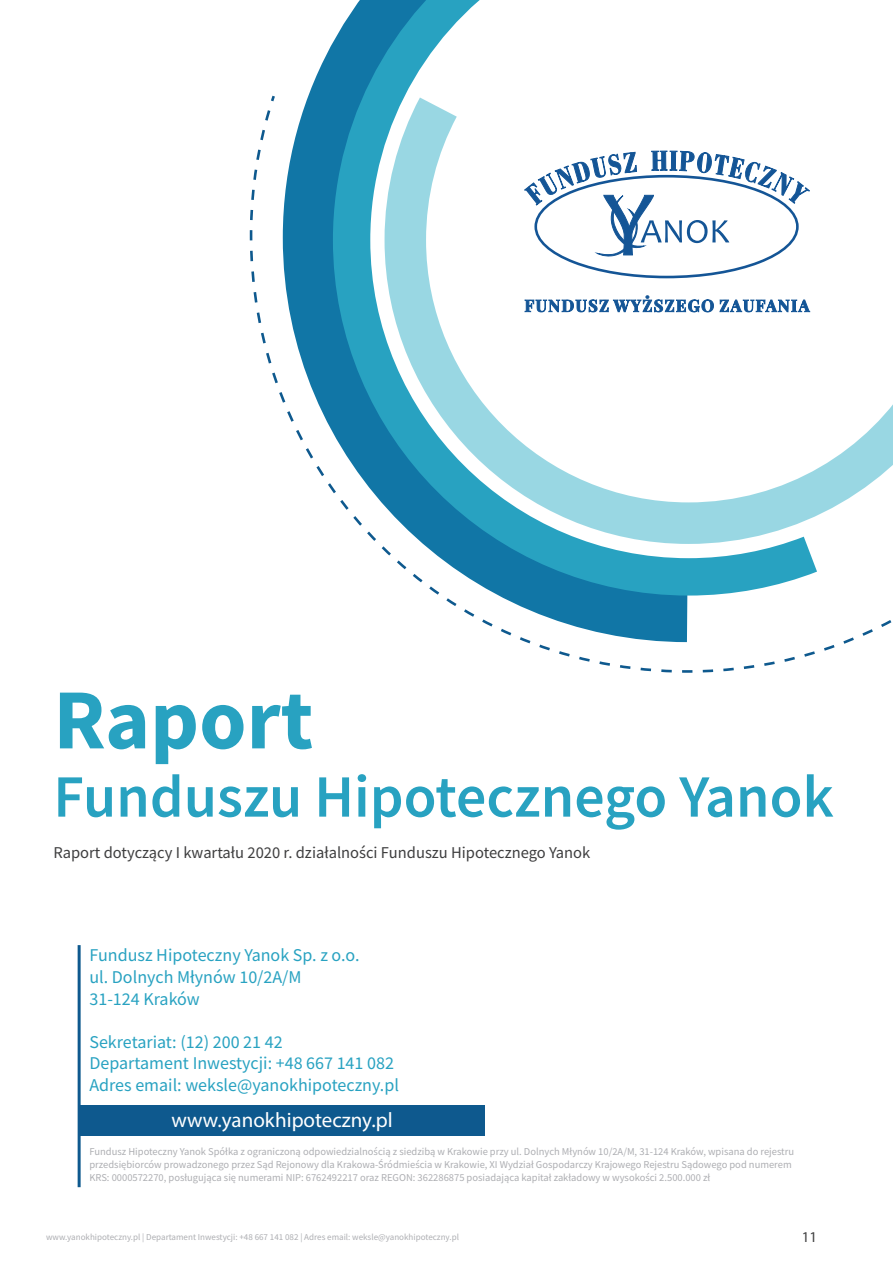
<style>
.page{position:relative;width:893px;height:1263px;background:#fff}
.page>*{position:absolute;margin:0;border:0;box-sizing:border-box;transform-origin:0 0}
._45_Content_gray_Beb{font:700 85.5px "Source Sans Pro";color:#28a2c1}
._45_Content_gray_Beb-2{font:600 60px "Source Sans Pro";color:#28a2c1}
._14_Content_gray_C_B{font:21px "Myriad Pro";color:#fff}
.Report{font:18px/21.6px "Source Sans Pro";color:#28a2c1}
._8_Content_gray_Sour{font:16.5px "Source Sans Pro";color:#3e3e3f}
.t1{font:15px "Myriad Pro";color:#3e3e3f}
.Report-2{font:10.5px/12.6px "Source Sans Pro";color:#adaeb2}
.t2{font:9px "Source Sans Pro";color:#adaeb2}
</style>
<div class="page">
<hr style="left:78px;top:945px;width:3px;height:242px;background:#0e598e">
<svg style="left:314px;top:0;width:166px;height:93px"></svg>
<svg style="left:249px;top:93px;width:643px;height:580px"></svg>
<svg style="left:383px;top:96px;width:510px;height:449px"></svg>
<svg style="left:524px;top:151px;width:286px;height:127px"></svg>
<svg style="left:525px;top:296px;width:189px;height:16px"></svg>
<svg style="left:720px;top:300px;width:90px;height:12px"></svg>
<div style="left:79px;top:1105px;width:406px;height:30px;background:#0e598e"></div>
<p class="_45_Content_gray_Beb" style="left:53px;top:662px;width:262px">Raport</p>
<p class="_45_Content_gray_Beb-2" style="left:53px;top:757px;width:782px">Funduszu Hipotecznego Yanok</p>
<p class="_8_Content_gray_Sour" style="left:53px;top:841px;width:538px">Raport dotyczący I kwartału 2020 r. działalności Funduszu Hipotecznego Yanok</p>
<p class="Report" style="left:89px;top:944px;width:272px">Fundusz Hipoteczny Yanok Sp. z o.o.</p>
<p class="Report" style="left:89px;top:966px;width:214px">ul. Dolnych Młynów 10/2A/M<br>31-124 Kraków</p>
<p class="Report" style="left:89px;top:1031px;width:195px">Sekretariat: (12) 200 21 42</p>
<p class="Report" style="left:89px;top:1052px;width:306px">Departament Inwestycji: +48 667 141 082</p>
<p class="Report" style="left:89px;top:1074px;width:311px">Adres email: weksle@yanokhipoteczny.pl</p>
<p class="_14_Content_gray_C_B" style="left:171px;top:1107px;width:223px">www.yanokhipoteczny.pl</p>
<p class="Report-2" style="left:89px;top:1145px;width:706px">Fundusz Hipoteczny Yanok Spółka z ograniczoną odpowiedzialnością z siedzibą w Krakowie przy ul. Dolnych Młynów 10/2A/M, 31-124 Kraków, wpisana do rejestru przedsiębiorców prowadzonego przez Sąd Rejonowy dla Krakowa-Śródmieścia w Krakowie, XI Wydział Gospodarczy Krajowego Rejestru Sądowego pod numerem<br>KRS: 0000572270, posługująca się numerami NIP: 6762492217 oraz REGON: 362286875 posiadająca kapitał zakładowy w wysokości 2.500.000 zł</p>
<p class="t2" style="left:46px;top:1231px;width:414px">www.yanokhipoteczny.pl | Departament Inwestycji: +48 667 141 082 | Adres email: weksle@yanokhipoteczny.pl</p>
<h3 class="t1" style="left:802px;top:1228px;width:17px">11</h3>
</div>
